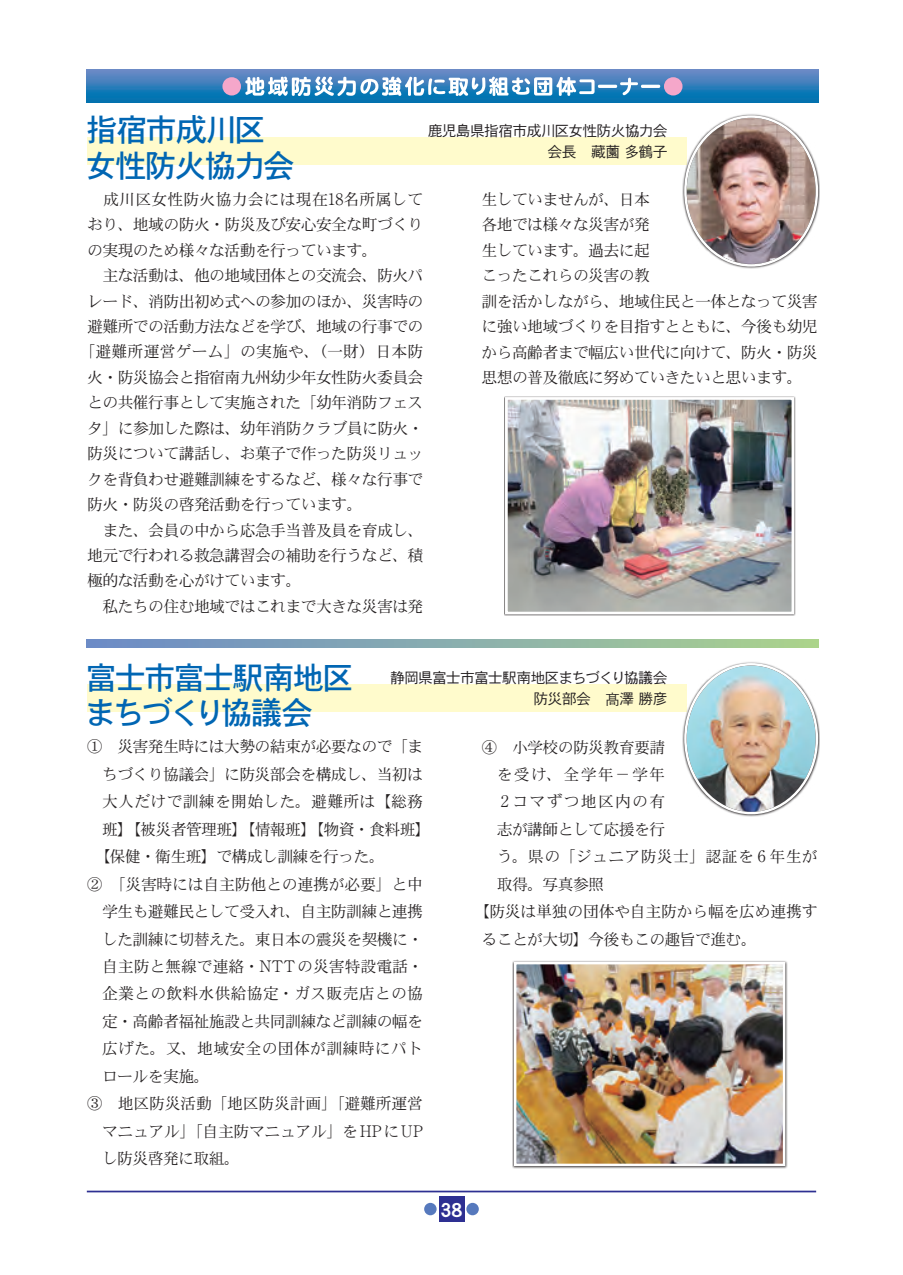
<style>
.page{position:relative;width:903px;height:1275px;background:#fff}
.page>*{position:absolute;margin:0;border:0;box-sizing:border-box;transform-origin:0 0}
.t1{font:31.68px/35.4px "DFHS Gothic Std W5";letter-spacing:-.065em;color:#0166b3}
.t2{font:21px "DFHS Gothic Std W7";color:#fff}
.t3{font:15.92px/25.4px "DFHS Mincho Std W3";letter-spacing:-.04em;color:#231f20;text-align:justify}
.t4{font:15.92px "DFHS Mincho Std W3";letter-spacing:.015em;color:#231f20}
.t5{font:15.92px "DFHS Mincho Std W3";letter-spacing:.01em;color:#231f20}
.t6{font:15.92px "DFHS Mincho Std W3";letter-spacing:-.015em;color:#231f20}
.t7{font:15.92px "DFHS Mincho Std W3";letter-spacing:-.01em;color:#231f20}
.t8{font:15.92px "DFHS Mincho Std W3";letter-spacing:-.005em;color:#231f20}
.t9{font:15.92px "DFHS Mincho Std W3";letter-spacing:.02em;color:#231f20}
.t10{font:14.88px/21.2px "DFHS Gothic Std W3";letter-spacing:-.055em;color:#231f20;text-align:right}
.s1{font-family:"Ryumin Pr 6";font-weight:300}
.s2{font-family:"Yu Go Pr 6 N";font-weight:500}
</style>
<div class="page">
<svg style="left:87px;top:640px;width:731px;height:8px;background:#8aaeab"></svg>
<svg style="left:87px;top:70px;width:731px;height:33px;background:#307db9"></svg>
<svg style="left:222px;top:77px;width:460px;height:19px"></svg>
<div style="left:87px;top:138px;width:599px;height:27px;background:#fffbcc"></div>
<div style="left:87px;top:685px;width:600px;height:27px;background:#fffbcc"></div>
<svg style="left:682px;top:114px;width:138px;height:155px"></svg>
<img style="left:687px;top:118px;width:129px;height:146px">
<svg style="left:682px;top:662px;width:138px;height:154px"></svg>
<img style="left:687px;top:665px;width:129px;height:147px">
<img style="left:509px;top:401px;width:281px;height:209px">
<div style="left:505px;top:397px;width:289px;height:217px;border:3px solid #fff"></div>
<div style="left:512px;top:960px;width:275px;height:208px;background:linear-gradient(to right,#757273,#757273)"></div>
<img style="left:517px;top:965px;width:265px;height:198px">
<div style="left:514px;top:962px;width:271px;height:204px;border:2px solid #fff"></div>
<hr style="left:87px;top:1191px;width:729px;height:1px;background:#2e3092">
<div style="left:439px;top:1196px;width:25px;height:25px;background:#2e3092"></div>
<div style="left:466px;top:1203px;width:13px;height:12px;background:#5679bd;border-radius:50%"></div>
<div style="left:424px;top:1203px;width:13px;height:12px;background:#5679bd;border-radius:50%"></div>
<h1 class="t1" style="left:86px;top:112px;width:211px">指宿市成川区女性防火協力会</h1>
<p class="t10" style="left:428px;top:119px;width:241px">鹿児島県指宿市成川区女性防火協力会会長　藏薗 多鶴子</p>
<p class="t5" style="left:87px;top:191px;width:338px">　成川区女性防火協力会には現在<span class="s1">18</span>名所属して</p>
<p class="t3" style="left:87px;top:212px;width:338px">おり、地域の防火・防災及び安心安全な町づくり</p>
<p class="t3" style="left:87px;top:237px;width:292px">の実現のため様々な活動を行っています。</p>
<p class="t3" style="left:87px;top:263px;width:338px">　主な活動は、他の地域団体との交流会、防火パ</p>
<p class="t3" style="left:87px;top:288px;width:338px">レード、消防出初め式への参加のほか、災害時の</p>
<p class="t3" style="left:87px;top:313px;width:338px">避難所での活動方法などを学び、地域の行事での</p>
<p class="t5" style="left:79px;top:343px;width:346px">「避難所運営ゲーム」の実施や、（一財）日本防</p>
<p class="t3" style="left:87px;top:364px;width:338px">火・防災協会と指宿南九州幼少年女性防火委員会</p>
<p class="t3" style="left:87px;top:390px;width:338px">との共催行事として実施された「幼年消防フェス</p>
<p class="t3" style="left:87px;top:415px;width:338px">タ」に参加した際は、幼年消防クラブ員に防火・</p>
<p class="t3" style="left:87px;top:441px;width:338px">防災について講話し、お菓子で作った防災リュッ</p>
<p class="t3" style="left:87px;top:466px;width:338px">クを背負わせ避難訓練をするなど、様々な行事で</p>
<p class="t3" style="left:87px;top:491px;width:277px">防火・防災の啓発活動を行っています。</p>
<p class="t3" style="left:87px;top:517px;width:338px">　また、会員の中から応急手当普及員を育成し、</p>
<p class="t3" style="left:87px;top:542px;width:338px">地元で行われる救急講習会の補助を行うなど、積</p>
<p class="t3" style="left:87px;top:568px;width:216px">極的な活動を心がけています。</p>
<p class="t3" style="left:87px;top:593px;width:338px">　私たちの住む地域ではこれまで大きな災害は発</p>
<p class="t3" style="left:481px;top:186px;width:170px">生していませんが、日本各地では様々な災害が発生しています。過去に起こったこれらの災害の教</p>
<p class="t3" style="left:481px;top:288px;width:338px">訓を活かしながら、地域住民と一体となって災害に強い地域づくりを目指すとともに、今後も幼児から高齢者まで幅広い世代に向けて、防火・防災思想の普及徹底に努めていきたいと思います。</p>
<h1 class="t1" style="left:85px;top:659px;width:270px">富士市富士駅南地区まちづくり協議会</h1>
<p class="t10" style="left:390px;top:667px;width:279px">静岡県富士市富士駅南地区まちづくり協議会防災部会　<span class="s2">髙</span>澤 勝彦</p>
<p class="t3" style="left:87px;top:734px;width:338px">①　災害発生時には大勢の結束が必要なので「ま</p>
<p class="t3" style="left:102px;top:761px;width:322px">ちづくり協議会」に防災部会を構成し、当初は</p>
<p class="t4" style="left:102px;top:793px;width:322px">大人だけで訓練を開始した。避難所は【総務</p>
<p class="t3" style="left:102px;top:816px;width:330px">班】【被災者管理班】【情報班】【物資・食料班】</p>
<p class="t3" style="left:94px;top:843px;width:292px">【保健・衛生班】で構成し訓練を行った。</p>
<p class="t6" style="left:87px;top:875px;width:338px">②　「災害時には自主防他との連携が必要」と中</p>
<p class="t3" style="left:102px;top:898px;width:322px">学生も避難民として受入れ、自主防訓練と連携</p>
<p class="t3" style="left:102px;top:926px;width:323px">した訓練に切替えた。東日本の震災を契機に・</p>
<p class="t8" style="left:102px;top:958px;width:323px">自主防と無線で連絡・<span class="s1">NTT</span>の災害特設電話・</p>
<p class="t4" style="left:102px;top:985px;width:322px">企業との飲料水供給協定・ガス販売店との協</p>
<p class="t3" style="left:102px;top:1008px;width:322px">定・高齢者福祉施設と共同訓練など訓練の幅を</p>
<p class="t4" style="left:102px;top:1040px;width:322px">広げた。又、地域安全の団体が訓練時にパト</p>
<p class="t3" style="left:102px;top:1063px;width:109px">ロールを実施。</p>
<p class="t7" style="left:87px;top:1095px;width:338px">③　地区防災活動「地区防災計画」「避難所運営</p>
<p class="t3" style="left:102px;top:1118px;width:322px">マニュアル」「自主防マニュアル」を<span class="s1">HP</span>に<span class="s1">UP</span></p>
<p class="t3" style="left:102px;top:1145px;width:140px">し防災啓発に取組。</p>
<h2 class="t2" style="left:440px;top:1198px;width:23px">38</h2>
<p class="t3" style="left:497px;top:733px;width:170px;line-height:27.5px;text-indent:-15px">④　小学校の防災教育要請を受け、全学年－学年<span class="s1">2</span> コマずつ地区内の有志が講師として応援を行</p>
<p class="t9" style="left:497px;top:848px;width:322px">う。県の「ジュニア防災士」認証を <span class="s1">6</span> 年生が</p>
<p class="t3" style="left:497px;top:871px;width:109px">取得。写真参照</p>
<p class="t6" style="left:473px;top:903px;width:346px">【防災は単独の団体や自主防から幅を広め連携す</p>
<p class="t3" style="left:481px;top:926px;width:277px">ることが大切】今後もこの趣旨で進む。</p>
</div>
